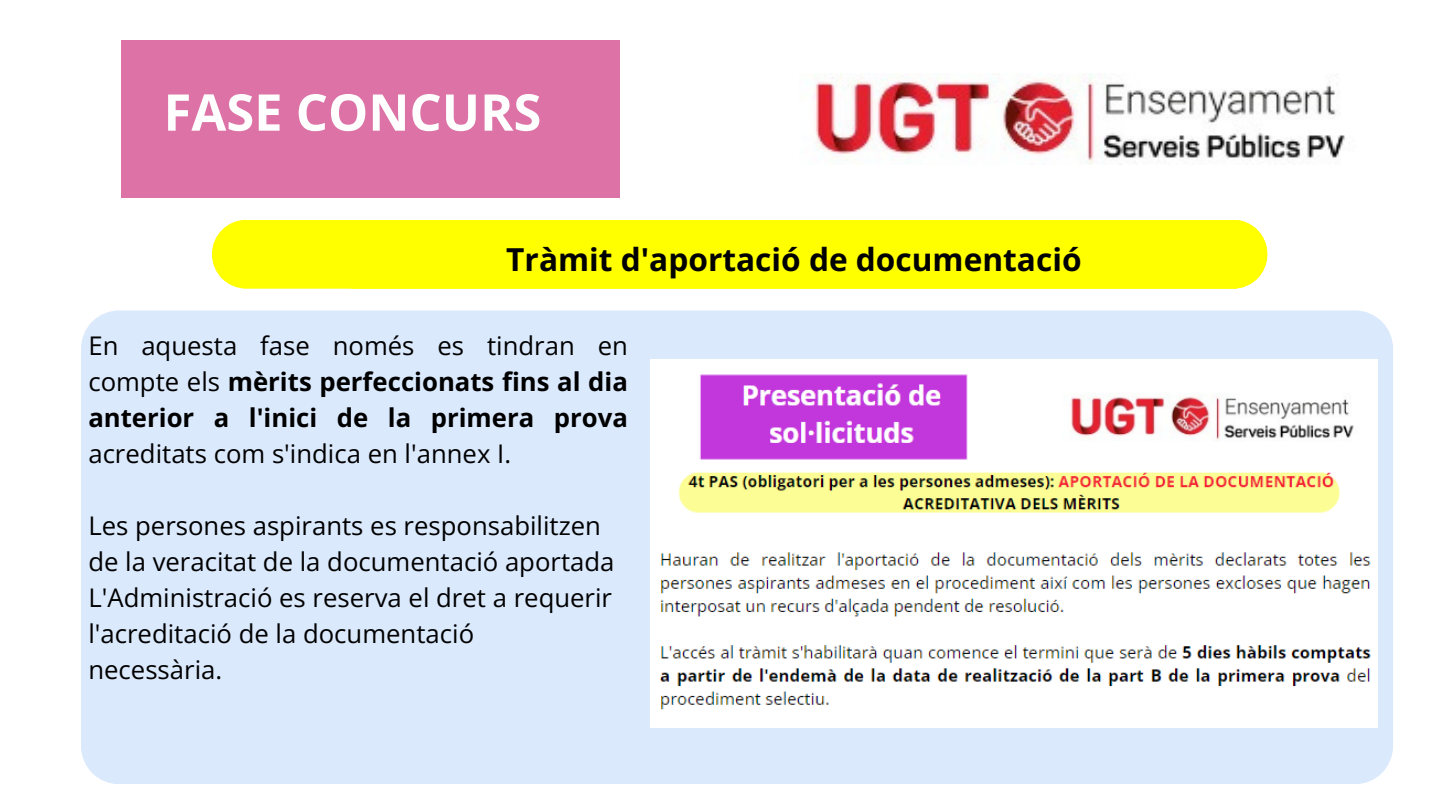
<style>
.page{position:relative;width:1440px;height:810px;background:#fff}
.page>*{position:absolute;margin:0;border:0;box-sizing:border-box;transform-origin:0 0}
.t1{font:700 50.7px "Open Sans";color:#fefefe}
.t2{font:700 31.7px "Open Sans";color:#000}
.t3{font:25.7px/36px "Open Sans";color:#000;text-align:justify}
.s1{font-weight:700}
</style>
<div class="page">
<img style="left:814px;top:74px;width:531px;height:90px">
<div style="left:122px;top:40px;width:498px;height:158px;background:#dd72a6"></div>
<div style="left:81px;top:310px;width:1312px;height:474px;background:#dbe9fd"></div>
<svg style="left:212px;top:220px;width:110px;height:69px;background:#ffff12"></svg>
<div style="left:322px;top:220px;width:945px;height:69px;background:#ff0"></div>
<img style="left:650px;top:360px;width:727px;height:367px">
<p class="t1" style="left:164px;top:77px;width:379px">FASE CONCURS</p>
<p class="t2" style="left:506px;top:237px;width:577px">Tràmit d'aportació de documentació</p>
<p class="t3" style="left:88px;top:327px;width:541px">En aquesta fase només es tindran en compte els <span class="s1">mèrits perfeccionats fins al dia anterior a l'inici de la primera prova </span>acreditats com s'indica en l'annex I.</p>
<p class="t3" style="left:88px;top:507px;width:514px">Les persones aspirants es responsabilitzen</p>
<p class="t3" style="left:88px;top:543px;width:528px">de la veracitat de la documentació aportada</p>
<p class="t3" style="left:88px;top:579px;width:525px">L'Administració es reserva el dret a requerir</p>
<p class="t3" style="left:88px;top:615px;width:387px">l'acreditació de la documentació</p>
<p class="t3" style="left:88px;top:651px;width:135px">necessària.</p>
</div>
